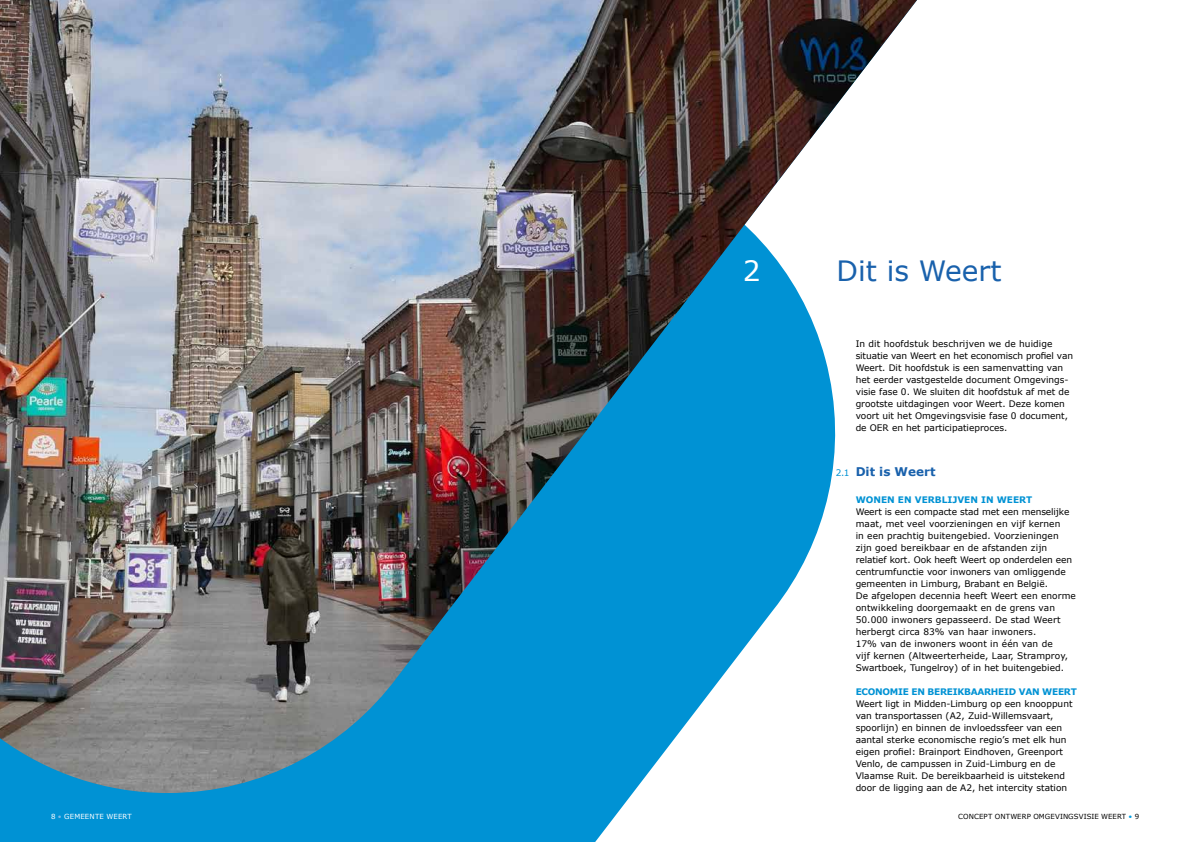
<style>
.page{position:relative;width:1191px;height:842px;background:#fff}
.page>*{position:absolute;margin:0;border:0;box-sizing:border-box;transform-origin:0 0}
.t1{font:28px "Verdana";color:#1961ac}
.t2{font:28px "Verdana";color:#fff}
.t3{font:700 12px "Verdana";color:#1961ac}
.t4{font:9px/12px "Verdana";color:#000}
.t5{font:700 9px "Verdana";letter-spacing:-.03em;color:#0092d4}
.t6{font:700 9px "Verdana";color:#0092d4}
.t7{font:7px "Verdana";letter-spacing:.01em;color:#000}
.t8{font:7px "Verdana";letter-spacing:.02em;color:#fff}
.s1{font-weight:400;font-size:9px;color:#0092d4}
.s2{color:#81bbe7}
.s3{color:#009fe3}
</style>
<div class="page">
<div style="left:0;top:793px;width:633px;height:49px;background:#0092d4"></div>
<img style="left:0;top:0;width:917px;height:793px">
<h1 class="t2" style="left:743px;top:253px;width:19px">2</h1>
<h1 class="t1" style="left:836px;top:253px;width:166px">Dit is Weert</h1>
<p class="t4" style="left:855px;top:338px;width:219px">In dit hoofdstuk beschrijven we de huidige situatie van Weert en het economisch profiel van Weert. Dit hoofdstuk is een samenvatting van het eerder vastgestelde document Omgevings&shy;visie fase 0. We sluiten dit hoofdstuk af met de grootste uitdagingen voor Weert. Deze komen voort uit het Omgevingsvisie fase 0 document, de OER en het participatieproces.</p>
<h2 class="t3" style="left:836px;top:464px;width:101px"><span class="s1">2.1</span> Dit is Weert</h2>
<p class="t6" style="left:855px;top:494px;width:178px">WONEN EN VERBLIJVEN IN WEERT</p>
<p class="t4" style="left:855px;top:506px;width:222px">Weert is een compacte stad met een menselijke maat, met veel voorzieningen en vijf kernen<br>in een prachtig buitengebied. Voorzieningen zijn goed bereikbaar en de afstanden zijn relatief kort. Ook heeft Weert op onderdelen een centrumfunctie voor inwoners van omliggende gemeenten in Limburg, Brabant en België.<br>De afgelopen decennia heeft Weert een enorme ontwikkeling doorgemaakt en de grens van 50.000 inwoners gepasseerd. De stad Weert herbergt circa 83% van haar inwoners.<br>17% van de inwoners woont in één van de<br>vijf kernen (Altweerterheide, Laar, Stramproy, Swartboek, Tungelroy) of in het buitengebied.</p>
<p class="t5" style="left:855px;top:686px;width:223px">ECONOMIE EN BEREIKBAARHEID VAN WEERT</p>
<p class="t4" style="left:855px;top:698px;width:218px">Weert ligt in Midden-Limburg op een knooppunt van transportassen (A2, Zuid-Willemsvaart, spoorlijn) en binnen de invloedssfeer van een aantal sterke economische regio’s met elk hun eigen profiel: Brainport Eindhoven, Greenport Venlo, de campussen in Zuid-Limburg en de Vlaamse Ruit. De bereikbaarheid is uitstekend door de ligging aan de A2, het intercity station</p>
<p class="t8" style="left:51px;top:812px;width:82px">8 <span class="s2">•</span> GEMEENTE WEERT</p>
<p class="t7" style="left:958px;top:812px;width:182px">CONCEPT ONTWERP OMGEVINGSVISIE WEERT <span class="s3">•</span> 9</p>
</div>
